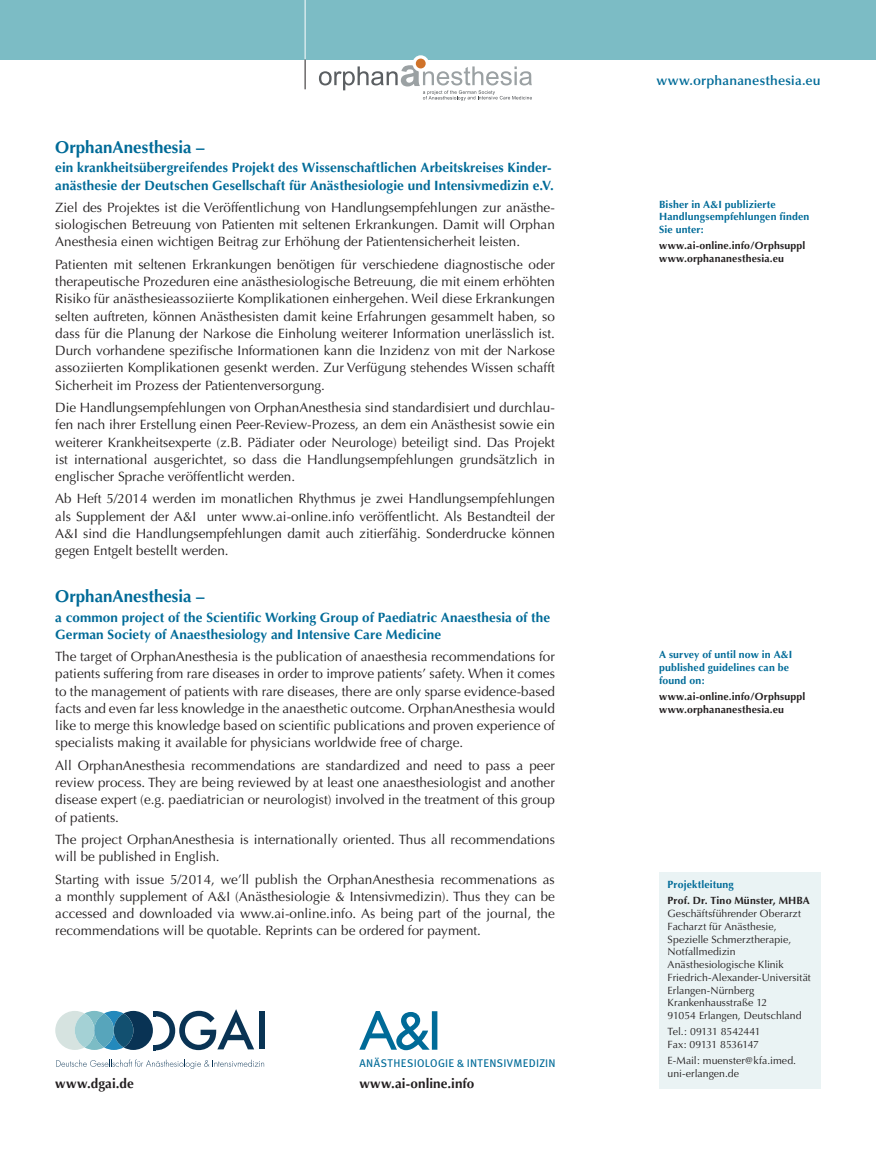
<style>
.page{position:relative;width:876px;height:1174px;background:#fff}
.page>*{position:absolute;margin:0;border:0;box-sizing:border-box;transform-origin:0 0}
.t1{font:700 17.25px "Optima";color:#006b98}
.t2{font:13.5px/17.2px "Optima";color:#231f20;text-align:justify}
.t3{font:700 13.5px/17.2px "Optima";letter-spacing:.01em;color:#006b98}
.t4{font:700 13.5px "Optima";letter-spacing:.005em;color:#231f20}
.t5{font:600 13.5px "Optima";letter-spacing:.015em;color:#006b98}
.t6{font:11.1px "Meta Plus";letter-spacing:.025em;color:#006b98}
.t7{font:10.5px/12.8px "Optima";color:#231f20}
.t8{font:700 10.5px/12.8px "Optima";letter-spacing:.015em;color:#006b98}
.t9{font:700 10.5px/12.8px "Optima";letter-spacing:.015em;color:#231f20}
.t10{font:10.5px/12.8px "Optima";letter-spacing:-.025em;color:#231f20}
</style>
<div class="page">
<div style="left:0;top:0;width:876px;height:60px;background:#7cbcc5"></div>
<hr style="left:305px;top:0;width:1px;height:60px;background:#fff">
<svg style="left:305px;top:60px;width:1px;height:29px"></svg>
<svg style="left:412px;top:55px;width:17px;height:17px"></svg>
<div style="left:416px;top:59px;width:10px;height:9px;background:#d0732a;border-radius:50%"></div>
<svg style="left:319px;top:65px;width:213px;height:35px"></svg>
<div style="left:259px;top:1011px;width:6px;height:38px;background:#093354"></div>
<svg style="left:56px;top:1059px;width:208px;height:10px"></svg>
<svg style="left:55px;top:1009px;width:199px;height:41px"></svg>
<svg style="left:359px;top:1011px;width:78px;height:39px"></svg>
<div style="left:659px;top:872px;width:162px;height:217px;background:#eaf3f4"></div>
<p class="t1" style="left:55px;top:137px;width:151px">OrphanAnesthesia –</p>
<p class="t3" style="left:55px;top:159px;width:500px">ein krankheitsübergreifendes Projekt des Wissenschaftlichen Arbeitskreises Kinder&shy;anästhesie der Deutschen Gesellschaft für Anästhesiologie und Intensivmedizin e.V.</p>
<p class="t2" style="left:55px;top:199px;width:501px">Ziel des Projektes ist die Veröffentlichung von Handlungsempfehlungen zur anästhe&shy;siologischen Betreuung von Patienten mit seltenen Erkrankungen. Damit will Orphan Anesthesia einen wichtigen Beitrag zur Erhöhung der Patientensicherheit leisten.</p>
<p class="t2" style="left:55px;top:256px;width:501px">Patienten mit seltenen Erkrankungen benötigen für verschiedene diagnostische oder therapeutische Prozeduren eine anästhesiologische Betreuung, die mit einem erhöhten Risiko für anästhesieassoziierte Komplikationen einhergehen. Weil diese Erkrankungen selten auftreten, können Anästhesisten damit keine Erfahrungen gesammelt haben, so dass für die Planung der Narkose die Einholung weiterer Information unerlässlich ist.<br>Durch vorhandene spezifische Informationen kann die Inzidenz von mit der Narkose assoziierten Komplikationen gesenkt werden. Zur Verfügung stehendes Wissen schafft Sicherheit im Prozess der Patientenversorgung.</p>
<p class="t2" style="left:55px;top:399px;width:501px">Die Handlungsempfehlungen von OrphanAnesthesia sind standardisiert und durchlau&shy;fen nach ihrer Erstellung einen Peer-Review-Prozess, an dem ein Anästhesist sowie ein weiterer Krankheitsexperte (z.B. Pädiater oder Neurologe) beteiligt sind. Das Projekt ist international ausgerichtet, so dass die Handlungsempfehlungen grundsätzlich in englischer Sprache veröffentlicht werden.</p>
<p class="t2" style="left:55px;top:490px;width:501px">Ab Heft 5/2014 werden im monatlichen Rhythmus je zwei Handlungsempfehlungen als Supplement der A&amp;I unter www.ai-online.info veröffentlicht. Als Bestandteil der A&amp;I sind die Handlungsempfehlungen damit auch zitierfähig. Sonderdrucke können gegen Entgelt bestellt werden.</p>
<p class="t1" style="left:55px;top:586px;width:151px">OrphanAnesthesia –</p>
<p class="t3" style="left:55px;top:608px;width:496px">a common project of the Scientific Working Group of Paediatric Anaesthesia of the<br>German Society of Anaesthesiology and Intensive Care Medicine</p>
<p class="t2" style="left:55px;top:648px;width:501px">The target of OrphanAnesthesia is the publication of anaesthesia recommendations for patients suffering from rare diseases in order to improve patients’ safety. When it comes to the management of patients with rare diseases, there are only sparse evidence-based facts and even far less knowledge in the anaesthetic outcome. OrphanAnesthesia would like to merge this knowledge based on scientific publications and proven experience of specialists making it available for physicians worldwide free of charge.</p>
<p class="t2" style="left:55px;top:757px;width:501px">All OrphanAnesthesia recommendations are standardized and need to pass a peer review process. They are being reviewed by at least one anaesthesiologist and another disease expert (e.g. paediatrician or neurologist) involved in the treatment of this group of patients.</p>
<p class="t2" style="left:55px;top:831px;width:501px">The project OrphanAnesthesia is internationally oriented. Thus all recommendations will be published in English.</p>
<p class="t2" style="left:55px;top:870px;width:501px">Starting with issue 5/2014, we’ll publish the OrphanAnesthesia recommenations as a monthly supplement of A&amp;I (Anästhesiologie &amp; Intensivmedizin). Thus they can be accessed and downloaded via www.ai-online.info. As being part of the journal, the recommendations will be quotable. Reprints can be ordered for payment.</p>
<p class="t6" style="left:359px;top:1056px;width:198px">ANÄSTHESIOLOGIE &amp; I NTENSIVMEDIZIN</p>
<p class="t4" style="left:55px;top:1075px;width:80px">www.dgai.de</p>
<p class="t4" style="left:359px;top:1075px;width:117px">www.ai-online.info</p>
<p class="t5" style="left:656px;top:73px;width:166px">www.orphananesthesia.eu</p>
<p class="t8" style="left:659px;top:198px;width:152px">Bisher in A&amp;I publizierte<br>Handlungsempfehlungen finden<br>Sie unter:</p>
<p class="t9" style="left:659px;top:239px;width:148px">www.ai-online.info/Orphsuppl www.orphananesthesia.eu</p>
<p class="t8" style="left:659px;top:648px;width:135px">A survey of until now in A&amp;I published guidelines can be found on:</p>
<p class="t9" style="left:659px;top:690px;width:148px">www.ai-online.info/Orphsuppl www.orphananesthesia.eu</p>
<p class="t8" style="left:668px;top:878px;width:68px">Projektleitung</p>
<p class="t9" style="left:668px;top:894px;width:144px">Prof. Dr. Tino Münster, MHBA</p>
<p class="t7" style="left:668px;top:907px;width:145px">Geschäftsführender Oberarzt<br>Facharzt für Anästhesie,<br>Spezielle Schmerztherapie,<br>Notfallmedizin<br>Anästhesiologische Klinik<br>Friedrich-Alexander-Universität<br>Erlangen-Nürnberg<br>Krankenhausstraße 12<br>91054 Erlangen, Deutschland</p>
<p class="t10" style="left:668px;top:1025px;width:95px">Tel.: 09131 8542441<br>Fax: 09131 8536147</p>
<p class="t7" style="left:668px;top:1054px;width:130px">E-Mail: muenster@kfa.imed. uni-erlangen.de</p>
</div>
